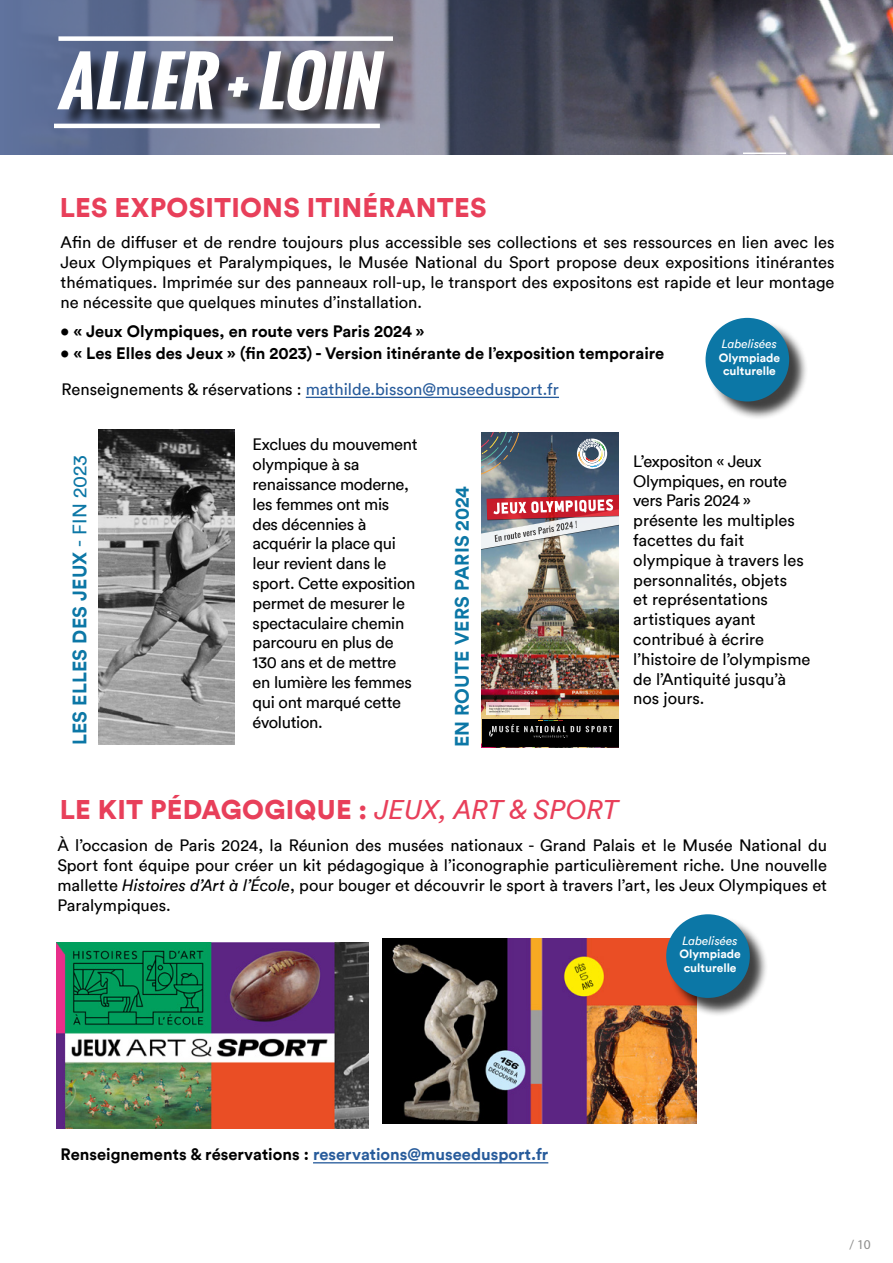
<style>
.page{position:relative;width:893px;height:1263px;background:#fff}
.page>*{position:absolute;margin:0;border:0;box-sizing:border-box;transform-origin:0 0}
.t1{font:italic 700 66px "Oswald";color:#fff}
.t2{font:900 27px "Circular";letter-spacing:.01em;color:#e83f5a}
.t3{font:700 19.5px "Circular";letter-spacing:.01em;color:#0c77a6}
.t4{font:16.5px/19.8px "Circular";letter-spacing:-.02em;color:#000;text-align:justify}
.t5{font:16.5px/19.8px "Circular";color:#000}
.t6{font:700 16.5px "Circular";color:#000}
.t7{font:16.5px "Circular";color:#275b9b}
.t8{font:13.5px "Myriad Pro";color:#8e8e8d}
.t9{font:700 12px/13.5px "Circular";color:#fff;text-align:center}
.t10{font:italic 12px "Circular";color:#fff}
.s1{color:#000}
.s2{font-weight:400}
.s3{font-weight:400;font-style:italic}
.s4{font-style:italic}
.s5{color:#275b9b}
</style>
<div class="page">
<img style="left:800px;top:0;width:93px;height:154px">
<svg style="left:0;top:0;width:800px;height:154px;background:#606478"></svg>
<div style="left:61px;top:52px;width:342px;height:78px;background:#000;opacity:.67"></div>
<div style="left:58px;top:36px;width:335px;height:5px;background:#fff"></div>
<hr style="left:54px;top:124px;width:326px;height:4px;background:#fff">
<hr style="left:743px;top:153px;width:43px;height:1px;background:#fff">
<img style="left:99px;top:430px;width:136px;height:314px">
<img style="left:482px;top:432px;width:136px;height:287px">
<div style="left:482px;top:719px;width:136px;height:28px;background:#000"></div>
<svg style="left:586px;top:726px;width:26px;height:6px"></svg>
<svg style="left:489px;top:720px;width:91px;height:18px"></svg>
<svg style="left:577px;top:439px;width:30px;height:30px"></svg>
<svg style="left:482px;top:432px;width:39px;height:46px;background:#5a6a74"></svg>
<img style="left:482px;top:494px;width:136px;height:61px">
<svg style="left:486px;top:703px;width:43px;height:12px"></svg>
<svg style="left:489px;top:705px;width:37px;height:7px"></svg>
<img style="left:56px;top:943px;width:313px;height:185px">
<img style="left:382px;top:939px;width:315px;height:185px">
<hr style="left:313px;top:1162px;width:235px;height:1px;background:#275b9b">
<hr style="left:306px;top:397px;width:253px;height:1px;background:#275b9b">
<div style="left:707px;top:320px;width:101px;height:100px;background:#000;opacity:.75"></div>
<div style="left:705px;top:318px;width:84px;height:83px;background:#0c77a6;border-radius:50%"></div>
<div style="left:668px;top:916px;width:100px;height:100px;background:#000;opacity:.75"></div>
<div style="left:666px;top:914px;width:84px;height:84px;background:#0c77a6;border-radius:50%"></div>
<h1 class="t1" style="left:57px;top:32px;width:340px">ALLER +LOIN</h1>
<h2 class="t2" style="left:60px;top:190px;width:429px">LES EXPOSITIONS ITINÉRANTES</h2>
<p class="t4" style="left:61px;top:232px;width:775px">Afin de diffuser et de rendre toujours plus accessible ses collections et ses ressources en lien avec les Jeux Olympiques et Paralympiques, le Musée National du Sport propose deux expositions itinérantes thématiques. Imprimée sur des panneaux roll-up, le transport des expositons est rapide et leur montage ne nécessite que quelques minutes d’installation.</p>
<p class="t6" style="left:61px;top:320px;width:365px">• « Jeux Olympiques, en route vers Paris 2024 »</p>
<p class="t6" style="left:61px;top:343px;width:605px">• « Les Elles des Jeux » (fin 2023) - Version itinérante de l’exposition temporaire</p>
<p class="t10" style="left:722px;top:337px;width:57px">Labelisées</p>
<p class="t9" style="left:719px;top:350px;width:63px">Olympiade culturelle</p>
<p class="t7" style="left:62px;top:379px;width:499px"><span class="s1">Renseignements &amp; réservations :</span> mathilde.bisson@museedusport.fr</p>
<p class="t3" style="left:67px;top:745px;width:292px;rotate:-90deg">LES ELLES DES JEUX <span class="s2">- FIN 2023</span></p>
<p class="t4" style="left:253px;top:434px;width:167px;text-align:left">Exclues du mouvement olympique à sa renaissance moderne, les femmes ont mis des décennies à acquérir la place qui leur revient dans le sport. Cette exposition permet de mesurer le spectaculaire chemin parcouru en plus de<br>130 ans et de mettre en lumière les femmes qui ont marqué cette évolution.</p>
<p class="t3" style="left:449px;top:747px;width:263px;rotate:-90deg">EN ROUTE VERS PARIS 2024</p>
<p class="t5" style="left:633px;top:451px;width:179px">L’expositon « Jeux<br>Olympiques, en route vers Paris 2024 » présente les multiples facettes du fait olympique à travers les personnalités, objets<br>et représentations artistiques ayant contribué à écrire l’histoire de l’olympisme de l’Antiquité jusqu’à nos jours.</p>
<h2 class="t2" style="left:60px;top:792px;width:560px">LE KIT PÉDAGOGIQUE : <span class="s3">JEUX, ART &amp; SPORT</span></h2>
<p class="t4" style="left:57px;top:835px;width:771px">À l’occasion de Paris 2024, la Réunion des musées nationaux - Grand Palais et le Musée National du Sport font équipe pour créer un kit pédagogique à l’iconographie particulièrement riche. Une nouvelle mallette <span class="s4">Histoires d’Art à l’École</span>, pour bouger et découvrir le sport à travers l’art, les Jeux Olympiques et Paralympiques.</p>
<p class="t10" style="left:682px;top:933px;width:57px">Labelisées</p>
<p class="t9" style="left:679px;top:947px;width:63px">Olympiade culturelle</p>
<p class="t6" style="left:61px;top:1144px;width:489px">Renseignements &amp; réservations : <span class="s5">reservations@museedusport.fr</span></p>
<p class="t8" style="left:849px;top:1236px;width:23px">/ 10</p>
</div>
